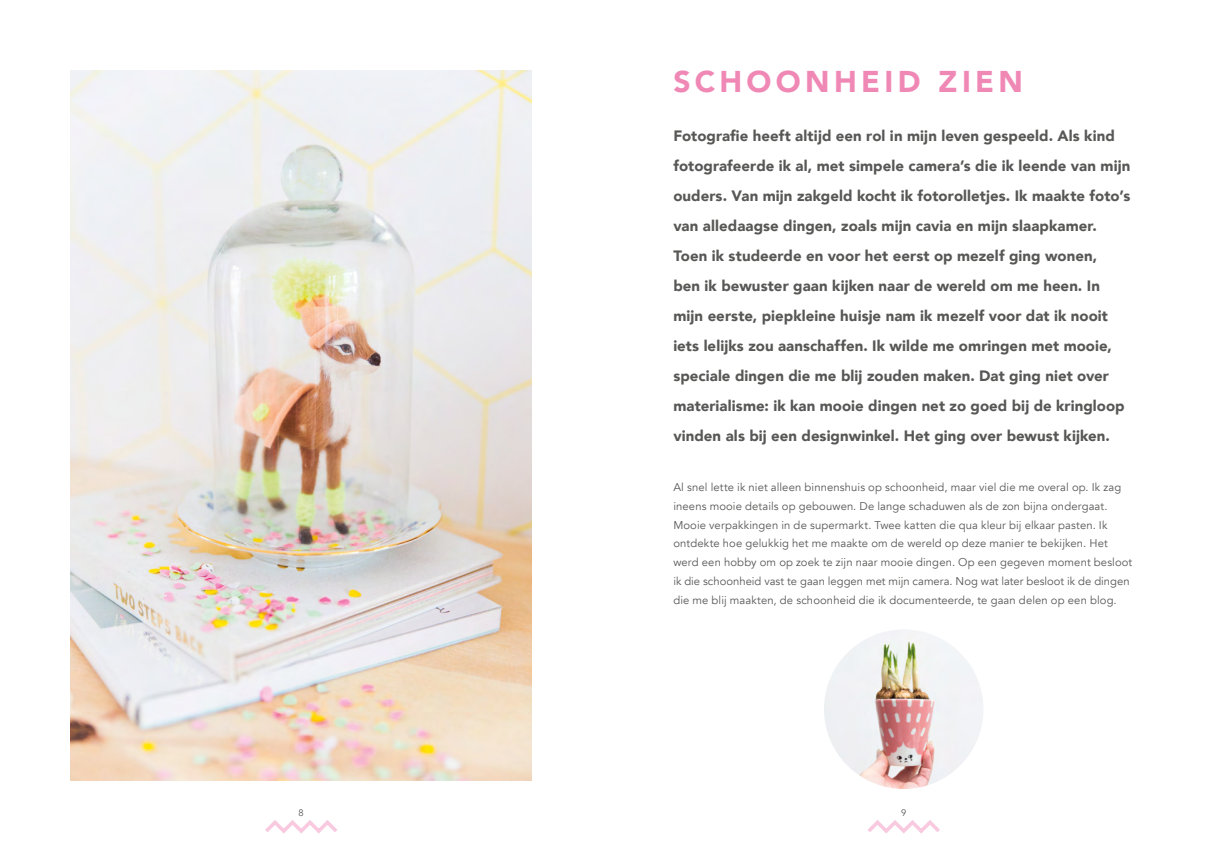
<style>
.page{position:relative;width:1205px;height:851px;background:#fff}
.page>*{position:absolute;margin:0;border:0;box-sizing:border-box;transform-origin:0 0}
.t1{font:900 30px "Avenir";letter-spacing:.145em;color:#f088b6}
.t2{font:900 15px/30px "Avenir";letter-spacing:.005em;color:#575756}
.t3{font:11.25px/18.8px "Avenir";letter-spacing:.01em;color:#575756}
.t4{font:9.38px "Avenir";color:#575756}
</style>
<div class="page">
<svg style="left:265px;top:820px;width:72px;height:14px"></svg>
<svg style="left:868px;top:820px;width:72px;height:14px"></svg>
<img style="left:71px;top:71px;width:460px;height:709px">
<img style="left:824px;top:629px;width:159px;height:159px;border-radius:80px">
<h1 class="t1" style="left:673px;top:56px;width:351px">SCHOONHEID ZIEN</h1>
<p class="t2" style="left:673px;top:120px;width:458px">Fotografie heeft altijd een rol in mijn leven gespeeld. Als kind fotografeerde ik al, met simpele camera’s die ik leende van mijn ouders. Van mijn zakgeld kocht ik fotorolletjes. Ik maakte foto’s van alledaagse dingen, zoals mijn cavia en mijn slaapkamer.<br>Toen ik studeerde en voor het eerst op mezelf ging wonen,<br>ben ik bewuster gaan kijken naar de wereld om me heen. In mijn eerste, piepkleine huisje nam ik mezelf voor dat ik nooit iets lelijks zou aanschaffen. Ik wilde me omringen met mooie, speciale dingen die me blij zouden maken. Dat ging niet over materialisme: ik kan mooie dingen net zo goed bij de kringloop vinden als bij een designwinkel. Het ging over bewust kijken.</p>
<p class="t3" style="left:673px;top:478px;width:460px">Al snel lette ik niet alleen binnenshuis op schoonheid, maar viel die me overal op. Ik zag ineens mooie details op gebouwen. De lange schaduwen als de zon bijna ondergaat.<br>Mooie verpakkingen in de supermarkt. Twee katten die qua kleur bij elkaar pasten. Ik ontdekte hoe gelukkig het me maakte om de wereld op deze manier te bekijken. Het werd een hobby om op zoek te zijn naar mooie dingen. Op een gegeven moment besloot ik die schoonheid vast te gaan leggen met mijn camera. Nog wat later besloot ik de dingen die me blij maakten, de schoonheid die ik documenteerde, te gaan delen op een blog.</p>
<p class="t4" style="left:299px;top:807px;width:7px">8</p>
<p class="t4" style="left:901px;top:807px;width:7px">9</p>
</div>
